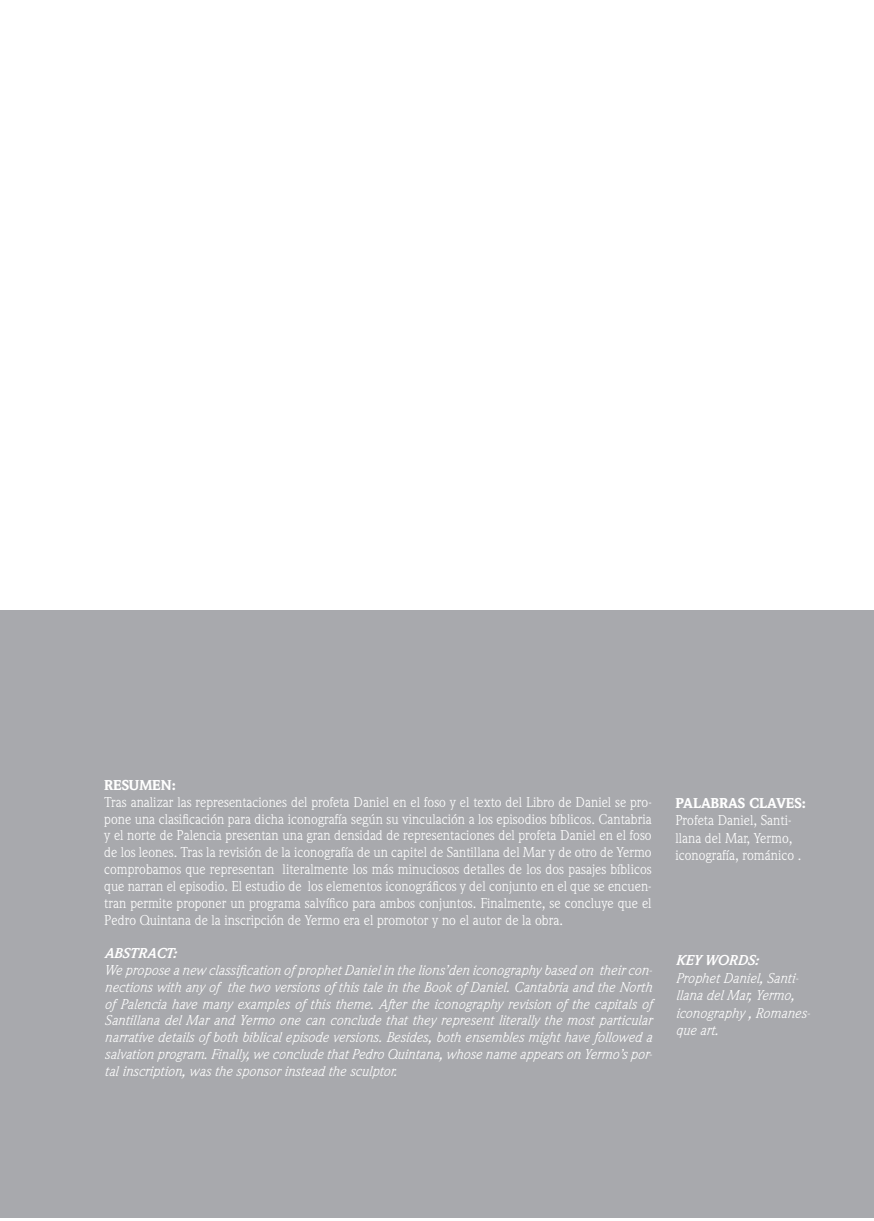
<style>
.page{position:relative;width:874px;height:1221px;background:#fff}
.page>*{position:absolute;margin:0;border:0;box-sizing:border-box;transform-origin:0 0}
.t1{font:14px/16.8px "Weidemann";color:#fff}
.t2{font:italic 14px/16.8px "Weidemann";color:#fff}
.t3{font:900 14px "Weidemann";color:#fff}
.t4{font:italic 700 14px "Weidemann";color:#fff}
</style>
<div class="page">
<div style="left:858px;top:610px;width:15px;height:608px;background:#a8a9ad"></div>
<div style="left:1px;top:610px;width:857px;height:608px;background:#a8a9ad"></div>
<p class="t3" style="left:104px;top:780px;width:73px">RESUMEN:</p>
<p class="t1" style="left:104px;top:794px;width:548px;text-align:justify">Tras analizar las representaciones del profeta Daniel en el foso y el texto del Libro de Daniel se pro&shy;pone una clasificación para dicha iconografía según su vinculación a los episodios bíblicos. Cantabria y el norte de Palencia presentan una gran densidad de representaciones del profeta Daniel en el foso de los leones. Tras la revisión de la iconografía de un capitel de Santillana del Mar y de otro de Yermo comprobamos que representan literalmente los más minuciosos detalles de los dos pasajes bíblicos que narran el episodio. El estudio de los elementos iconográficos y del conjunto en el que se encuen&shy;tran permite proponer un programa salvífico para ambos conjuntos. Finalmente, se concluye que el Pedro Quintana de la inscripción de Yermo era el promotor y no el autor de la obra.</p>
<p class="t4" style="left:104px;top:948px;width:74px">ABSTRACT:</p>
<p class="t2" style="left:104px;top:962px;width:549px;text-align:justify">We propose a new classification of prophet Daniel in the lions’den iconography based on their con&shy;nections with any of the two versions of this tale in the Book of Daniel. Cantabria and the North of Palencia have many examples of this theme. After the iconography revision of the capitals of Santillana del Mar and Yermo one can conclude that they represent literally the most particular narrative details of both biblical episode versions. Besides, both ensembles might have followed a salvation program. Finally, we conclude that Pedro Quintana, whose name appears on Yermo’s por&shy;tal inscription, was the sponsor instead the sculptor.</p>
<p class="t3" style="left:675px;top:797px;width:132px">PALABRAS CLAVES:</p>
<p class="t1" style="left:675px;top:812px;width:128px;line-height:17.5px">Profeta Daniel, Santi&shy;llana del Mar, Yermo, iconografía, románico .</p>
<p class="t4" style="left:675px;top:955px;width:84px">KEY WORDS:</p>
<p class="t2" style="left:675px;top:970px;width:136px;line-height:17.5px">Prophet Daniel, Santi&shy;llana del Mar, Yermo, iconography , Romanes&shy;que art.</p>
</div>
